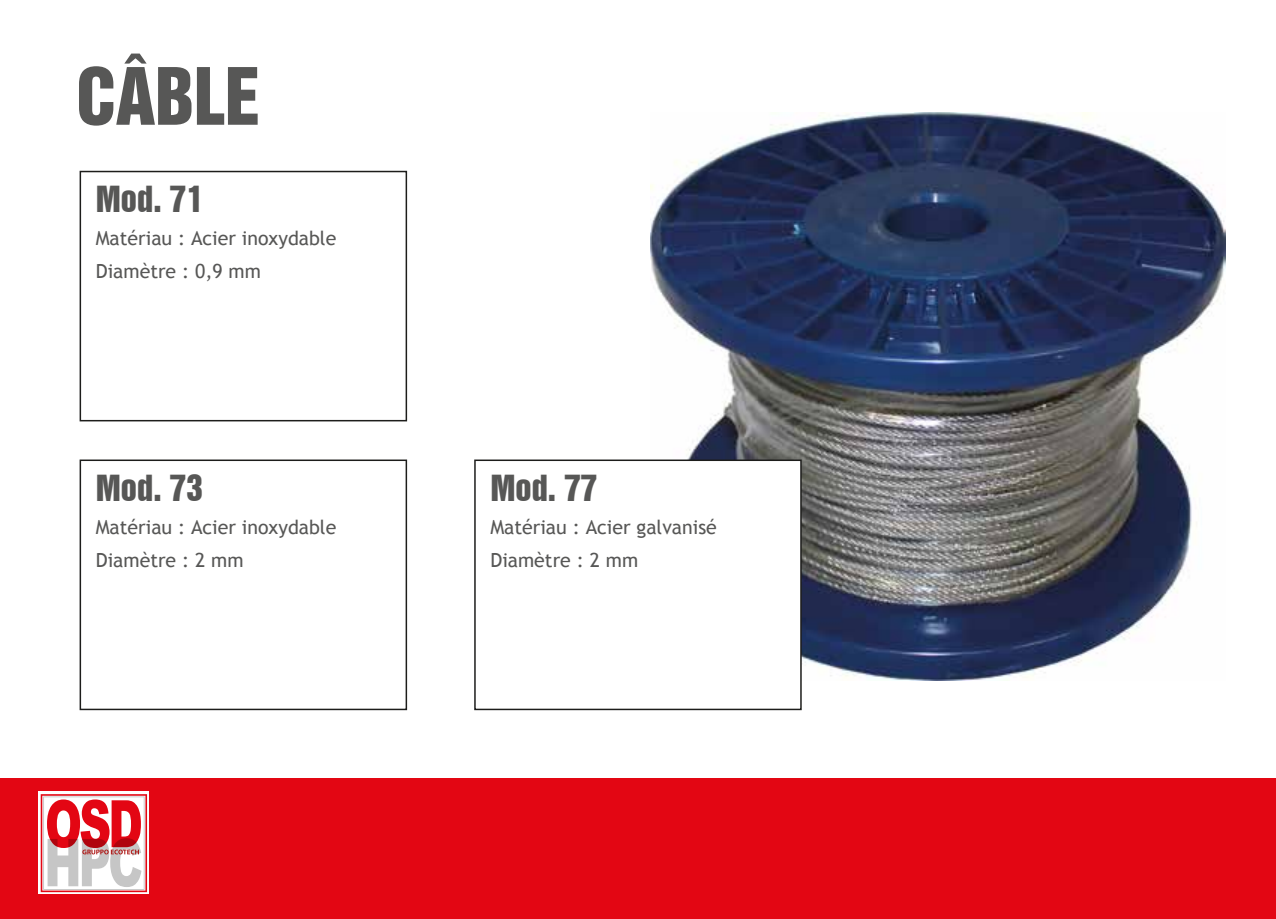
<style>
.page{position:relative;width:1276px;height:919px;background:#fff}
.page>*{position:absolute;margin:0;border:0;box-sizing:border-box;transform-origin:0 0}
.t1{font:72px "Swiss 921 BT Regular A";color:#575756}
.t2{font:33px "Swiss 921 BT Regular A";color:#575756}
.t3{font:19.5px/33px "Trebuchet MS";color:#575756}
</style>
<div class="page">
<img style="left:650px;top:113px;width:576px;height:567px">
<div style="left:0;top:778px;width:1276px;height:140px;background:#e30613"></div>
<div style="left:80px;top:171px;width:327px;height:250px;background:#fff;border:2px solid #1d1d1b"></div>
<div style="left:80px;top:459px;width:327px;height:251px;background:#fff;border:2px solid #1d1d1b"></div>
<div style="left:474px;top:459px;width:327px;height:251px;background:#fff;border:2px solid #1d1d1b"></div>
<div style="left:39px;top:791px;width:110px;height:103px;background:linear-gradient(to right,#fff,#fffefe)"></div>
<svg style="left:41px;top:794px;width:106px;height:98px"></svg>
<h1 class="t1" style="left:76px;top:49px;width:184px">CÂBLE</h1>
<h2 class="t2" style="left:96px;top:177px;width:109px">Mod. 71</h2>
<p class="t3" style="left:96px;top:221px;width:242px">Matériau : Acier inoxydable<br>Diamètre : 0,9 mm</p>
<h2 class="t2" style="left:96px;top:466px;width:109px">Mod. 73</h2>
<p class="t3" style="left:96px;top:510px;width:242px">Matériau : Acier inoxydable<br>Diamètre : 2 mm</p>
<h2 class="t2" style="left:490px;top:466px;width:109px">Mod. 77</h2>
<p class="t3" style="left:490px;top:510px;width:228px">Matériau : Acier galvanisé<br>Diamètre : 2 mm</p>
</div>
